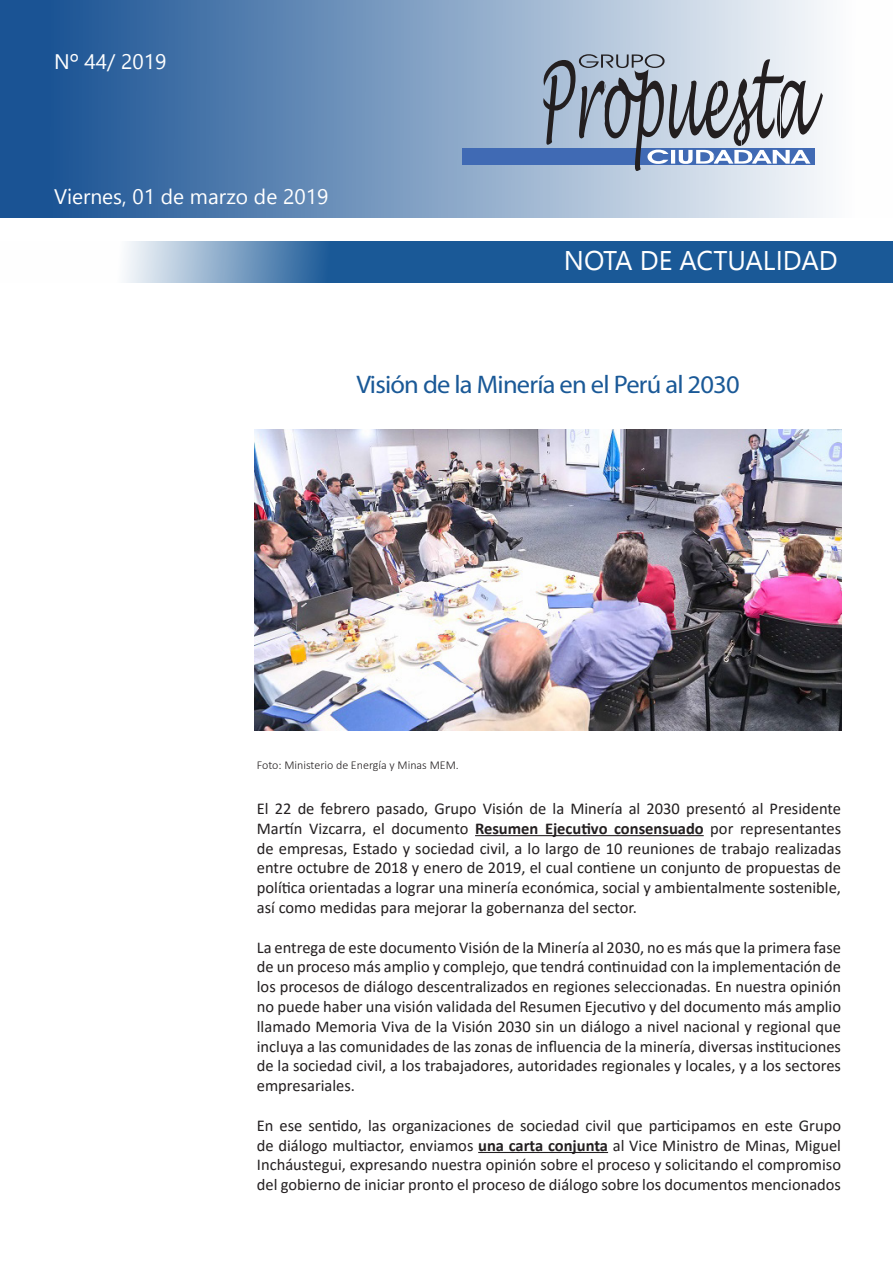
<style>
.page{position:relative;width:893px;height:1263px;background:#fff}
.page>*{position:absolute;margin:0;border:0;box-sizing:border-box;transform-origin:0 0}
.t1{font:25.5px "Myriad Pro";letter-spacing:-.03em;color:#1a5997;scale:1.04 1}
.t2{font:16.5px/19.8px "Calibri";color:#231f20;text-align:justify}
.t3{font:300 12px "Calibri";color:#231f20}
.s1{font-weight:700}
</style>
<div class="page">
<div style="left:0;top:0;width:892px;height:217px;background:linear-gradient(to right,#0f4a8e,#fff)"></div>
<svg style="left:125px;top:241px;width:768px;height:41px;background:#3c71a6"></svg>
<div style="left:462px;top:148px;width:353px;height:16px;background:#406ab4"></div>
<svg style="left:543px;top:54px;width:280px;height:117px;background:#9da9ba"></svg>
<hr style="left:475px;top:835px;width:229px;height:1px;background:#231f20">
<hr style="left:478px;top:1152px;width:130px;height:1px;background:#231f20">
<img style="left:255px;top:429px;width:586px;height:301px">
<svg style="left:566px;top:251px;width:66px;height:19px"></svg>
<svg style="left:642px;top:251px;width:29px;height:19px"></svg>
<div style="left:680px;top:251px;width:156px;height:19px;background:#1a5997"></div>
<svg style="left:56px;top:54px;width:22px;height:15px"></svg>
<svg style="left:122px;top:54px;width:43px;height:16px"></svg>
<svg style="left:133px;top:189px;width:18px;height:15px"></svg>
<svg style="left:162px;top:188px;width:21px;height:16px"></svg>
<svg style="left:255px;top:188px;width:21px;height:16px"></svg>
<svg style="left:284px;top:189px;width:43px;height:15px"></svg>
<svg style="left:85px;top:55px;width:30px;height:17px"></svg>
<svg style="left:54px;top:188px;width:71px;height:18px"></svg>
<svg style="left:192px;top:193px;width:55px;height:11px"></svg>
<p class="t1" style="left:356px;top:368px;width:370px">Visión de la Minería en el Perú al 2030</p>
<p class="t3" style="left:257px;top:758px;width:203px">Foto: Ministerio de Energía y Minas MEM.</p>
<p class="t2" style="left:257px;top:798px;width:586px">El 22 de febrero pasado, Grupo Visión de la Minería al 2030 presentó al Presidente Martín Vizcarra, el documento <span class="s1">Resumen Ejecutivo consensuado</span> por representantes de empresas, Estado y sociedad civil, a lo largo de 10 reuniones de trabajo realizadas entre octubre de 2018 y enero de 2019, el cual contiene un conjunto de propuestas de política orientadas a lograr una minería económica, social y ambientalmente sostenible, así como medidas para mejorar la gobernanza del sector.</p>
<p class="t2" style="left:257px;top:937px;width:586px">La entrega de este documento Visión de la Minería al 2030, no es más que la primera fase de un proceso más amplio y complejo, que tendrá continuidad con la implementación de los procesos de diálogo descentralizados en regiones seleccionadas. En nuestra opinión no puede haber una visión validada del Resumen Ejecutivo y del documento más amplio llamado Memoria Viva de la Visión 2030 sin un diálogo a nivel nacional y regional que incluya a las comunidades de las zonas de influencia de la minería, diversas instituciones de la sociedad civil, a los trabajadores, autoridades regionales y locales, y a los sectores empresariales.</p>
<p class="t2" style="left:257px;top:1115px;width:586px">En ese sentido, las organizaciones de sociedad civil que participamos en este Grupo de diálogo multiactor, enviamos <span class="s1">una carta conjunta</span> al Vice Ministro de Minas, Miguel Incháustegui, expresando nuestra opinión sobre el proceso y solicitando el compromiso del gobierno de iniciar pronto el proceso de diálogo sobre los documentos mencionados</p>
</div>
